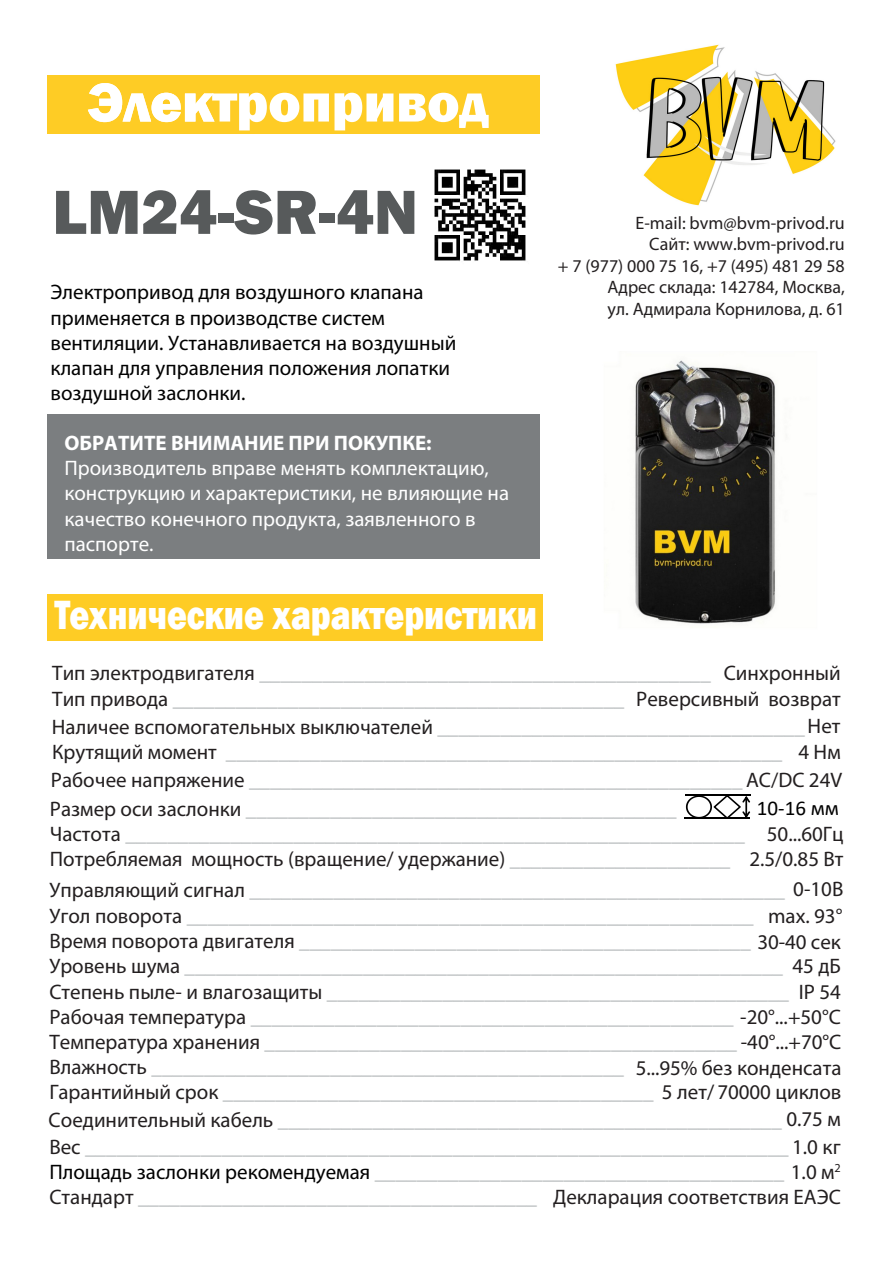
<style>
.page{position:relative;width:893px;height:1263px;background:#fff}
.page>*{position:absolute;margin:0;border:0;box-sizing:border-box;transform-origin:0 0}
.t1{font:800 64.5px "Franklin Gothic";color:#575a5b}
.t2{font:800 56.85px "Franklin Gothic";color:#fff;scale:.96 1}
.t3{font:800 42px "Franklin Gothic";color:#fff;scale:.81 1}
.t4{font:21px/25.2px "Myriad Pro";color:#afb3b4}
.t5{font:21px/25.2px "Myriad Pro";color:#000}
.t6{font:21px/25.2px "Myriad Pro";color:#231f20;text-align:right}
.t7{font:21px/25.2px "Myriad Pro";color:#fff}
.t8{font:700 21px "Myriad Pro";color:#fff}
.t9{font:21px "Calibri";color:#000}
.t10{font:18px/21.5px "Myriad Pro";color:#231f20;text-align:right}
.s1{color:#231f20}
.s2{color:#afb3b4}
.s3{color:#000}
</style>
<div class="page">
<img style="left:615px;top:44px;width:221px;height:162px">
<div style="left:47px;top:594px;width:495px;height:46px;background:#fecc25"></div>
<div style="left:47px;top:414px;width:493px;height:145px;background:#7b7e80"></div>
<div style="left:48px;top:75px;width:492px;height:59px;background:#fecc25"></div>
<img style="left:434px;top:169px;width:92px;height:92px">
<img style="left:635px;top:360px;width:141px;height:264px">
<hr style="left:685px;top:795px;width:66px;height:1px;background:#000">
<hr style="left:685px;top:817px;width:65px;height:2px;background:#000">
<svg style="left:686px;top:796px;width:64px;height:21px"></svg>
<h2 class="t2" style="left:87px;top:66px;width:419px">Электропривод</h2>
<h1 class="t1" style="left:52px;top:170px;width:367px">LM24-SR-4N</h1>
<p class="t5" style="left:51px;top:279px;width:407px">Электропривод для воздушного клапана применяется в производстве систем вентиляции. Устанавливается на воздушный клапан для управления положения лопатки воздушной заслонки.</p>
<p class="t8" style="left:64px;top:429px;width:369px">ОБРАТИТЕ ВНИМАНИЕ ПРИ ПОКУПКЕ:</p>
<p class="t7" style="left:64px;top:455px;width:446px">Производитель вправе менять комплектацию, конструкцию и характеристики, не влияющие на качество конечного продукта, заявленного в паспорте.</p>
<h3 class="t3" style="left:55px;top:588px;width:597px">Технические характеристики</h3>
<p class="t10" style="left:558px;top:212px;width:288px">E-mail: bvm@bvm-privod.ru<br>Сайт: www.bvm-privod.ru<br>+ 7 (977) 000 75 16, +7 (495) 481 29 58<br>Адрес склада: 142784, Москва,<br>ул. Адмирала Корнилова, д. 61</p>
<p class="t4" style="left:52px;top:660px;width:790px"><span class="s1">Тип электродвигателя</span> ___________________________________________ <span class="s1">Синхронный<br>Тип привода</span> ___________________________________________ <span class="s1">Реверсивный возврат</span></p>
<p class="t6" style="left:52px;top:714px;width:790px">Наличее вспомогательных выключателей <span class="s2">___________________________________</span>Нет</p>
<p class="t4" style="left:52px;top:739px;width:790px"><span class="s1">Крутящий момент</span> _____________________________________________________ <span class="s1">4 Нм</span></p>
<p class="t4" style="left:51px;top:767px;width:793px"><span class="s1">Рабочее напряжение</span> _______________________________________________ <span class="s1">АС/DC 24V</span></p>
<p class="t4" style="left:50px;top:796px;width:696px"><span class="s1">Размер оси заслонки</span> _________________________________________<br><span class="s1">Частота</span> ___________________________________________________________<br><span class="s1">Потребляемая мощность (вращение/ удержание)</span> _____________________</p>
<p class="t9" style="left:757px;top:794px;width:84px">10-16 мм</p>
<p class="t6" style="left:749px;top:821px;width:96px">50...60Гц<br>2.5/0.85 Вт</p>
<p class="t4" style="left:49px;top:877px;width:795px"><span class="s1">Управляющий сигнал</span> ___________________________________________________ <span class="s1">0-10В</span></p>
<p class="t6" style="left:768px;top:903px;width:76px">max. 93°</p>
<p class="t4" style="left:49px;top:903px;width:794px"><span class="s1">Угол поворота</span> ______________________________________________________<br><span class="s1">Время поворота двигателя</span> ___________________________________________ <span class="s1">30-40 сек Уровень шума</span> _________________________________________________________ <span class="s1">45 дБ Степень пыле- и влагозащиты</span> ____________________________________________ <span class="s1">Рабочая температура</span> ______________________________________________ <span class="s1">-20°...+50°С Температура хранения</span> _____________________________________________ <span class="s1">-40°...+70°С Влажность</span> _____________________________________________<br><span class="s1">Гарантийный срок</span> _________________________________________ <span class="s1">5 лет/ 70000 циклов</span></p>
<p class="t4" style="left:49px;top:1133px;width:793px;text-align:justify"><span class="s1">Вес</span> ___________________________________________________________________ <span class="s1">1.0 кг </span><span class="s3">Площадь заслонки рекомендуемая</span> _______________________________________ <span class="s1">1.0 м</span><sup>2<br></sup><span class="s1">Стандарт</span> ______________________________________</p>
<p class="t6" style="left:799px;top:978px;width:44px">IP 54</p>
<p class="t6" style="left:636px;top:1055px;width:207px">5...95% без конденсата</p>
<p class="t4" style="left:49px;top:1106px;width:794px"><span class="s1">Соединительный кабель</span> ________________________________________________ <span class="s1">0.75 м</span></p>
<p class="t6" style="left:553px;top:1184px;width:289px">Декларация соответствия ЕАЭС</p>
</div>
